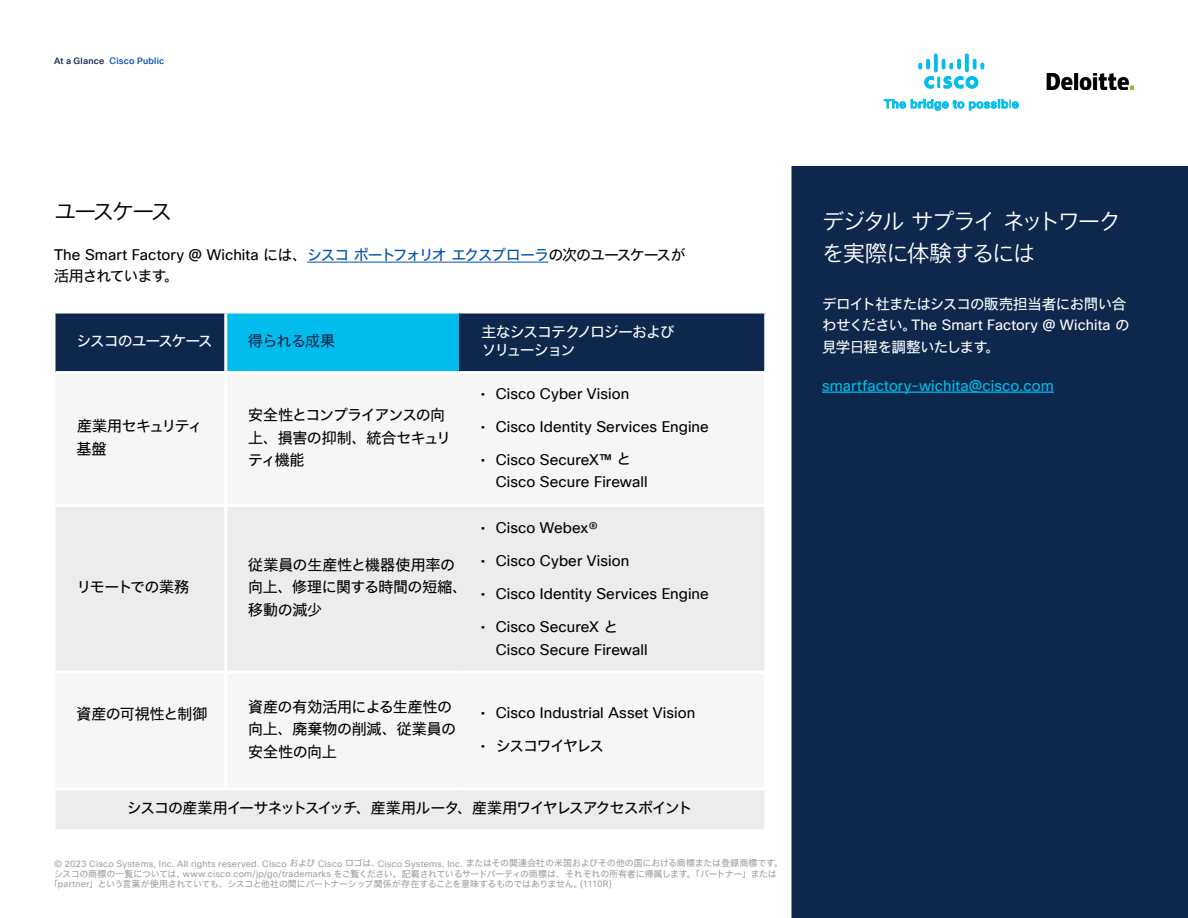
<style>
.page{position:relative;width:1188px;height:918px;background:#fff}
.page>*{position:absolute;margin:0;border:0;box-sizing:border-box;transform-origin:0 0}
.P_-_Paragraph_Style2{font:22.5px/32.1px "Cisco Sans JPN Light";letter-spacing:-.08em;color:#fff}
.P_-_Paragraph_Style2-2{font:22.5px "Cisco Sans JPN Light";letter-spacing:-.13em;color:#000}
.P_-_Paragraph_Style2-3{font:15px/22.5px "Cisco Sans TT";letter-spacing:.005em;color:#000}
.P_-_Paragraph_Style5{font:15px/22.5px "Cisco Sans JPN";letter-spacing:-.015em;color:#000}
.P_-_Paragraph_Style5-2{font:15px "Cisco Sans JPN";letter-spacing:-.075em;color:#000}
.P_-_Paragraph_Style5-3{font:15px/22.5px "Cisco Sans JPN";letter-spacing:-.065em;color:#000}
.P_-_Paragraph_Style5-4{font:15px/18px "Cisco Sans JPN";letter-spacing:-.08em;color:#fff}
.P_-_Paragraph_Style2-4{font:15px "Cisco Sans TT";letter-spacing:.005em;color:#00bcea}
.P_-_Paragraph_Style5-5{font:15px "Cisco Sans JPN";letter-spacing:-.04em;color:#000}
.P_-_Paragraph_Style6{font:15px "Cisco Sans JPN";letter-spacing:-.075em;color:#000}
.P_-_Paragraph_Style5-6{font:15px "Cisco Sans JPN";letter-spacing:-.105em;color:#000}
.P_-_Paragraph_Style5-7{font:15px "Cisco Sans JPN";letter-spacing:-.05em;color:#0d274d}
.P_-_Paragraph_Style2-5{font:14.55px/21.3px "Cisco Sans JPN";letter-spacing:-.045em;color:#fff}
.P_-_Paragraph_Style2-6{font:9px "Cisco Sans JPN";letter-spacing:-.04em;color:#a0a0a0}
.P_-_Paragraph_Style2-7{font:9px "Cisco Sans TT";letter-spacing:.025em;color:#a0a0a0}
.t1{font:500 9px "Cisco Sans TT";letter-spacing:.025em;color:#0051ae}
.s1{color:#0d274d}
.s2{font-family:"Cisco Sans JPN"}
.s3{font-family:"Cisco Sans JPN";color:#0051ae}
.s4{font-family:"Cisco Sans TT"}
</style>
<div class="page">
<div style="left:792px;top:166px;width:396px;height:752px;background:#0d274d"></div>
<div style="left:56px;top:314px;width:708px;height:57px;background:#0d274d"></div>
<div style="left:226px;top:313px;width:234px;height:60px;background:#01bcec"></div>
<svg style="left:56px;top:507px;width:708px;height:322px;fill:#ececec"></svg>
<hr style="left:226px;top:312px;width:234px;height:2px;background:#fff">
<hr style="left:224px;top:314px;width:3px;height:57px;background:#fff">
<hr style="left:226px;top:371px;width:234px;height:3px;background:#fff">
<hr style="left:224px;top:507px;width:3px;height:163px;background:#fff">
<hr style="left:56px;top:670px;width:170px;height:3px;background:#fff">
<hr style="left:226px;top:670px;width:234px;height:3px;background:#fff">
<hr style="left:224px;top:673px;width:3px;height:114px;background:#fff">
<hr style="left:460px;top:670px;width:307px;height:3px;background:#fff">
<hr style="left:56px;top:787px;width:170px;height:3px;background:#fff">
<hr style="left:226px;top:787px;width:234px;height:3px;background:#fff">
<hr style="left:460px;top:787px;width:307px;height:3px;background:#fff">
<hr style="left:459px;top:314px;width:1px;height:57px;background:#0d274d">
<svg style="left:884px;top:100px;width:134px;height:10px"></svg>
<svg style="left:919px;top:54px;width:65px;height:34px"></svg>
<img style="left:1047px;top:73px;width:87px;height:17px">
<hr style="left:822px;top:392px;width:232px;height:1px;background:#00bcea">
<hr style="left:307px;top:262px;width:42px;height:1px;background:#0051ae">
<hr style="left:354px;top:262px;width:93px;height:1px;background:#0051ae">
<hr style="left:451px;top:262px;width:97px;height:1px;background:#0051ae">
<p class="t1" style="left:54px;top:55px;width:112px"><span class="s1">At a Glance</span> Cisco Public</p>
<p class="P_-_Paragraph_Style2-2" style="left:54px;top:197px;width:120px">ユースケース</p>
<p class="P_-_Paragraph_Style2-3" style="left:54px;top:244px;width:633px;line-height:21.3px">The Smart Factory @ Wichita <span class="s2">には、</span><span class="s3">シスコポートフォリオエクスプローラ</span><span class="s2">の次のユースケースが活用されています。</span></p>
<p class="P_-_Paragraph_Style5-4" style="left:76px;top:332px;width:138px">シスコのユースケース</p>
<p class="P_-_Paragraph_Style5-7" style="left:248px;top:331px;width:88px">得られる成果</p>
<p class="P_-_Paragraph_Style5-4" style="left:482px;top:323px;width:195px">主なシスコテクノロジーおよびソリューション</p>
<p class="P_-_Paragraph_Style6" style="left:77px;top:416px;width:127px">産業用セキュリティ</p>
<p class="P_-_Paragraph_Style5-5" style="left:76px;top:438px;width:32px">基盤</p>
<p class="P_-_Paragraph_Style5-5" style="left:76px;top:577px;width:114px">リモートでの業務</p>
<p class="P_-_Paragraph_Style5-3" style="left:248px;top:404px;width:204px">安全性とコンプライアンスの向上、損害の抑制、統合セキュリティ機能</p>
<p class="P_-_Paragraph_Style5" style="left:248px;top:553px;width:220px">従業員の生産性と機器使用率の向上、修理に関する時間の短縮、移動の減少</p>
<p class="P_-_Paragraph_Style2-3" style="left:481px;top:382px;width:150px">• Cisco Cyber Vision</p>
<p class="P_-_Paragraph_Style2-3" style="left:481px;top:415px;width:230px">• Cisco Identity Services Engine</p>
<p class="P_-_Paragraph_Style2-3" style="left:496px;top:448px;width:153px;text-indent:-15px">• Cisco SecureX™ <span class="s2">と<br></span>Cisco Secure Firewall</p>
<p class="P_-_Paragraph_Style2-3" style="left:481px;top:517px;width:119px">• Cisco Webex®</p>
<p class="P_-_Paragraph_Style2-3" style="left:481px;top:550px;width:150px">• Cisco Cyber Vision</p>
<p class="P_-_Paragraph_Style2-3" style="left:481px;top:583px;width:230px">• Cisco Identity Services Engine</p>
<p class="P_-_Paragraph_Style2-3" style="left:496px;top:616px;width:153px;text-indent:-15px">• Cisco SecureX <span class="s2">と<br></span>Cisco Secure Firewall</p>
<p class="P_-_Paragraph_Style5-5" style="left:76px;top:703px;width:132px">資産の可視性と制御</p>
<p class="P_-_Paragraph_Style5" style="left:248px;top:695px;width:209px">資産の有効活用による生産性の向上、廃棄物の削減、従業員の安全性の向上</p>
<p class="P_-_Paragraph_Style2-3" style="left:481px;top:702px;width:216px">• Cisco Industrial Asset Vision</p>
<p class="P_-_Paragraph_Style5-6" style="left:481px;top:735px;width:125px"><span class="s4">•</span> シスコワイヤレス</p>
<p class="P_-_Paragraph_Style5-2" style="left:127px;top:798px;width:567px">シスコの産業用イーサネットスイッチ、産業用ルータ、産業用ワイヤレスアクセスポイント</p>
<p class="P_-_Paragraph_Style2-7" style="left:54px;top:858px;width:731px">© 2023 Cisco Systems, Inc. All rights reserved. Cisco <span class="s2">および</span> Cisco <span class="s2">ロゴは、</span>Cisco Systems, Inc. <span class="s2">またはその関連会社の米国およびその他の国における商標または登録商標です。</span></p>
<p class="P_-_Paragraph_Style2-6" style="left:54px;top:867px;width:724px">シスコの商標の一覧については、<span class="s4">www.cisco.com/jp/go/trademarks</span> をご覧ください。記載されているサードパーティの商標は、それぞれの所有者に帰属します。「パートナー」または</p>
<p class="P_-_Paragraph_Style2-6" style="left:50px;top:877px;width:564px">「<span class="s4">partner</span>」という言葉が使用されていても、シスコと他社の間にパートナーシップ関係が存在することを意味するものではありません。<span class="s4">(1110R)</span></p>
<p class="P_-_Paragraph_Style2" style="left:822px;top:207px;width:301px">デジタルサプライネットワークを実際に体験するには</p>
<p class="P_-_Paragraph_Style2-5" style="left:822px;top:293px;width:309px">デロイト社またはシスコの販売担当者にお問い合わせください。<span class="s4">The Smart Factory @ Wichita</span> の見学日程を調整いたします。</p>
<p class="P_-_Paragraph_Style2-4" style="left:822px;top:376px;width:233px">smartfactory-wichita@cisco.com</p>
</div>
